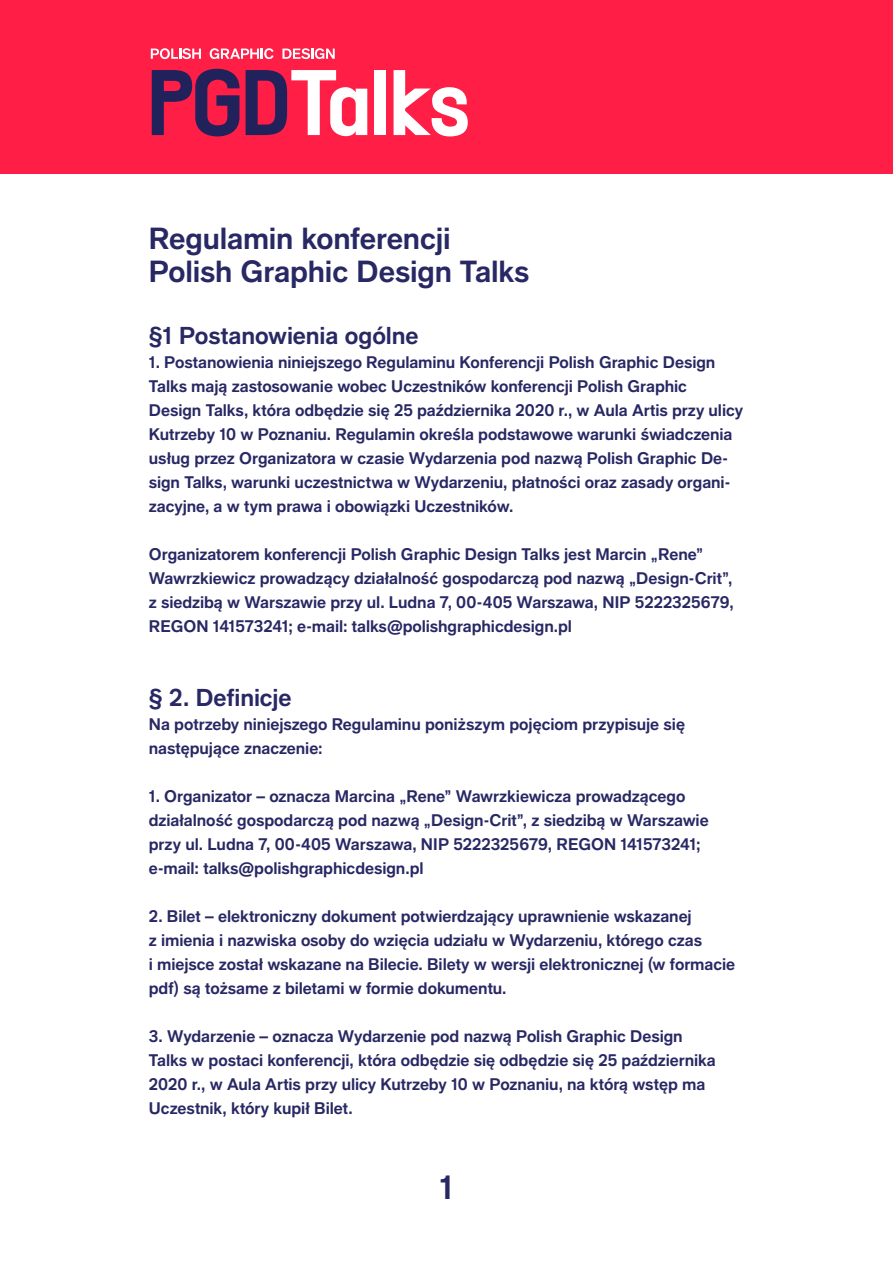
<style>
.page{position:relative;width:893px;height:1263px;background:#fff}
.page>*{position:absolute;margin:0;border:0;box-sizing:border-box;transform-origin:0 0}
.t1{font:700 33px "Applied Sans Pro";color:#282864}
.t2{font:700 30px/33px "Applied Sans Pro";letter-spacing:-.01em;color:#282864}
.t3{font:700 24px "Applied Sans Pro";letter-spacing:-.005em;color:#282864}
.t4{font:700 16.5px/24px "Applied Sans Pro";letter-spacing:-.005em;color:#282864}
</style>
<div class="page">
<div style="left:0;top:0;width:893px;height:174px;background:#ff1e46"></div>
<svg style="left:152px;top:69px;width:87px;height:67px"></svg>
<svg style="left:246px;top:70px;width:121px;height:66px"></svg>
<div style="left:375px;top:70px;width:11px;height:65px;background:#fff"></div>
<svg style="left:394px;top:70px;width:74px;height:67px"></svg>
<svg style="left:151px;top:48px;width:50px;height:11px"></svg>
<svg style="left:210px;top:48px;width:64px;height:11px"></svg>
<svg style="left:282px;top:48px;width:53px;height:11px"></svg>
<h2 class="t2" style="left:149px;top:221px;width:382px">Regulamin konferencji<br>Polish Graphic Design Talks</h2>
<h3 class="t3" style="left:149px;top:321px;width:271px">§1 Postanowienia ogólne</h3>
<p class="t4" style="left:149px;top:350px;width:596px">1. Postanowienia niniejszego Regulaminu Konferencji Polish Graphic Design Talks mają zastosowanie wobec Uczestników konferencji Polish Graphic Design Talks, która odbędzie się 25 października 2020 r., w Aula Artis przy ulicy Kutrzeby 10 w Poznaniu. Regulamin określa podstawowe warunki świadczenia usług przez Organizatora w czasie Wydarzenia pod nazwą Polish Graphic De&shy;sign Talks, warunki uczestnictwa w Wydarzeniu, płatności oraz zasady organi&shy;zacyjne, a w tym prawa i obowiązki Uczestników.</p>
<p class="t4" style="left:149px;top:542px;width:586px">Organizatorem konferencji Polish Graphic Design Talks jest Marcin „Rene” Wawrzkiewicz prowadzący działalność gospodarczą pod nazwą „Design-Crit”, z siedzibą w Warszawie przy ul. Ludna 7, 00-405 Warszawa, NIP 5222325679, REGON 141573241; e-mail: talks@polishgraphicdesign.pl</p>
<h3 class="t3" style="left:149px;top:683px;width:144px">§ 2. Definicje</h3>
<p class="t4" style="left:149px;top:712px;width:538px">Na potrzeby niniejszego Regulaminu poniższym pojęciom przypisuje się następujące znaczenie:</p>
<p class="t4" style="left:149px;top:784px;width:561px">1. Organizator – oznacza Marcina „Rene” Wawrzkiewicza prowadzącego działalność gospodarczą pod nazwą „Design-Crit”, z siedzibą w Warszawie przy ul. Ludna 7, 00-405 Warszawa, NIP 5222325679, REGON 141573241; e-mail: talks@polishgraphicdesign.pl</p>
<p class="t4" style="left:149px;top:904px;width:588px">2. Bilet – elektroniczny dokument potwierdzający uprawnienie wskazanej<br>z imienia i nazwiska osoby do wzięcia udziału w Wydarzeniu, którego czas<br>i miejsce został wskazane na Bilecie. Bilety w wersji elektronicznej (w formacie pdf) są tożsame z biletami w formie dokumentu.</p>
<p class="t4" style="left:149px;top:1024px;width:568px">3. Wydarzenie – oznacza Wydarzenie pod nazwą Polish Graphic Design Talks w postaci konferencji, która odbędzie się odbędzie się 25 października 2020 r., w Aula Artis przy ulicy Kutrzeby 10 w Poznaniu, na którą wstęp ma Uczestnik, który kupił Bilet.</p>
<h1 class="t1" style="left:439px;top:1167px;width:16px">1</h1>
</div>
